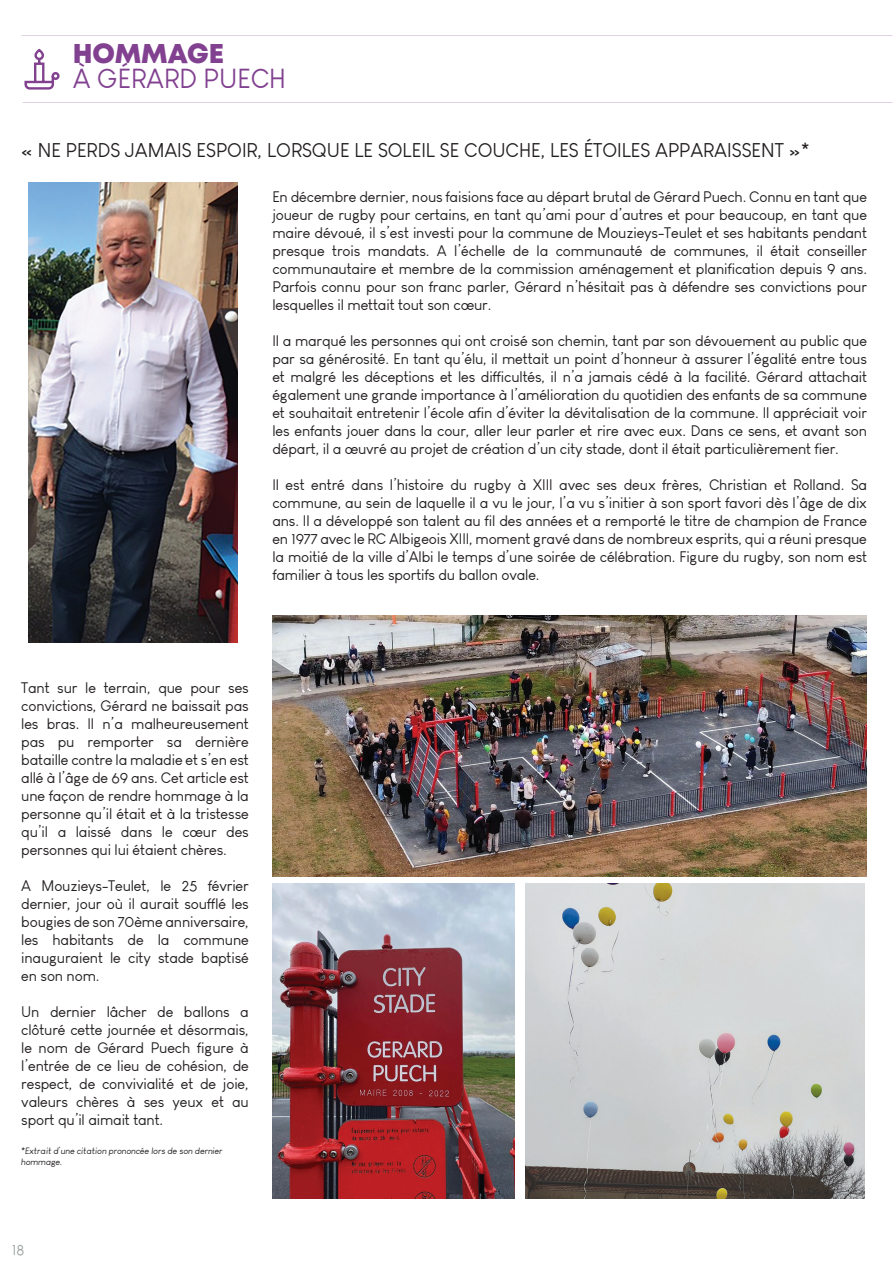
<style>
.page{position:relative;width:893px;height:1263px;background:#fff}
.page>*{position:absolute;margin:0;border:0;box-sizing:border-box;transform-origin:0 0}
.t1{font:27px "Louis George Cafe";color:#814190}
.t2{font:800 27px "Mont";color:#814190}
.t3{font:19.5px "Louis George Cafe";color:#231f20}
.t4{font:15px/18px "Louis George Cafe";letter-spacing:-.01em;color:#231f20;text-align:justify}
.t5{font:15px "Louis George Cafe";color:#9ba3a1}
.t6{font:italic 9px/10.8px "Louis George Cafe";color:#231f20}
</style>
<div class="page">
<img style="left:28px;top:183px;width:210px;height:459px">
<svg style="left:24px;top:49px;width:36px;height:41px"></svg>
<img style="left:272px;top:615px;width:595px;height:261px">
<img style="left:272px;top:883px;width:242px;height:316px">
<img style="left:525px;top:883px;width:339px;height:316px">
<h1 class="t2" style="left:73px;top:40px;width:153px">HOMMAGE</h1>
<h1 class="t1" style="left:73px;top:63px;width:215px">À GÉRARD PUECH</h1>
<h2 class="t3" style="left:21px;top:138px;width:790px">« NE PERDS JAMAIS ESPOIR, LORSQUE LE SOLEIL SE COUCHE, LES ÉTOILES APPARAISSENT »*</h2>
<p class="t4" style="left:272px;top:187px;width:596px">En décembre dernier, nous faisions face au départ brutal de Gérard Puech. Connu en tant que joueur de rugby pour certains, en tant qu’ami pour d’autres et pour beaucoup, en tant que maire dévoué, il s’est investi pour la commune de Mouzieys-Teulet et ses habitants pendant presque trois mandats. A l’échelle de la communauté de communes, il était conseiller communautaire et membre de la commission aménagement et planification depuis 9 ans.<br>Parfois connu pour son franc parler, Gérard n’hésitait pas à défendre ses convictions pour lesquelles il mettait tout son cœur.</p>
<p class="t4" style="left:272px;top:331px;width:596px">Il a marqué les personnes qui ont croisé son chemin, tant par son dévouement au public que par sa générosité. En tant qu’élu, il mettait un point d’honneur à assurer l’égalité entre tous et malgré les déceptions et les difficultés, il n’a jamais cédé à la facilité. Gérard attachait également une grande importance à l’amélioration du quotidien des enfants de sa commune et souhaitait entretenir l’école afin d’éviter la dévitalisation de la commune. Il appréciait voir les enfants jouer dans la cour, aller leur parler et rire avec eux. Dans ce sens, et avant son départ, il a œuvré au projet de création d’un city stade, dont il était particulièrement fier.</p>
<p class="t4" style="left:272px;top:475px;width:596px">Il est entré dans l’histoire du rugby à XIII avec ses deux frères, Christian et Rolland. Sa commune, au sein de laquelle il a vu le jour, l’a vu s’initier à son sport favori dès l’âge de dix ans. Il a développé son talent au fil des années et a remporté le titre de champion de France en 1977 avec le RC Albigeois XIII, moment gravé dans de nombreux esprits, qui a réuni presque la moitié de la ville d’Albi le temps d’une soirée de célébration. Figure du rugby, son nom est familier à tous les sportifs du ballon ovale.</p>
<p class="t4" style="left:21px;top:679px;width:229px">Tant sur le terrain, que pour ses convictions, Gérard ne baissait pas les bras. Il n’a malheureusement pas pu remporter sa dernière bataille contre la maladie et s’en est allé à l’âge de 69 ans. Cet article est une façon de rendre hommage à la personne qu’il était et à la tristesse qu’il a laissé dans le cœur des personnes qui lui étaient chères.</p>
<p class="t4" style="left:21px;top:877px;width:229px">A Mouzieys-Teulet, le 25 février dernier, jour où il aurait soufflé les bougies de son 70ème anniversaire, les habitants de la commune inauguraient le city stade baptisé en son nom.</p>
<p class="t4" style="left:21px;top:1003px;width:229px">Un dernier lâcher de ballons a clôturé cette journée et désormais, le nom de Gérard Puech figure à l’entrée de ce lieu de cohésion, de respect, de convivialité et de joie, valeurs chères à ses yeux et au sport qu’il aimait tant.</p>
<p class="t6" style="left:21px;top:1145px;width:203px">*Extrait d’une citation prononcée lors de son dernier hommage.</p>
<p class="t5" style="left:12px;top:1241px;width:14px">18</p>
</div>
